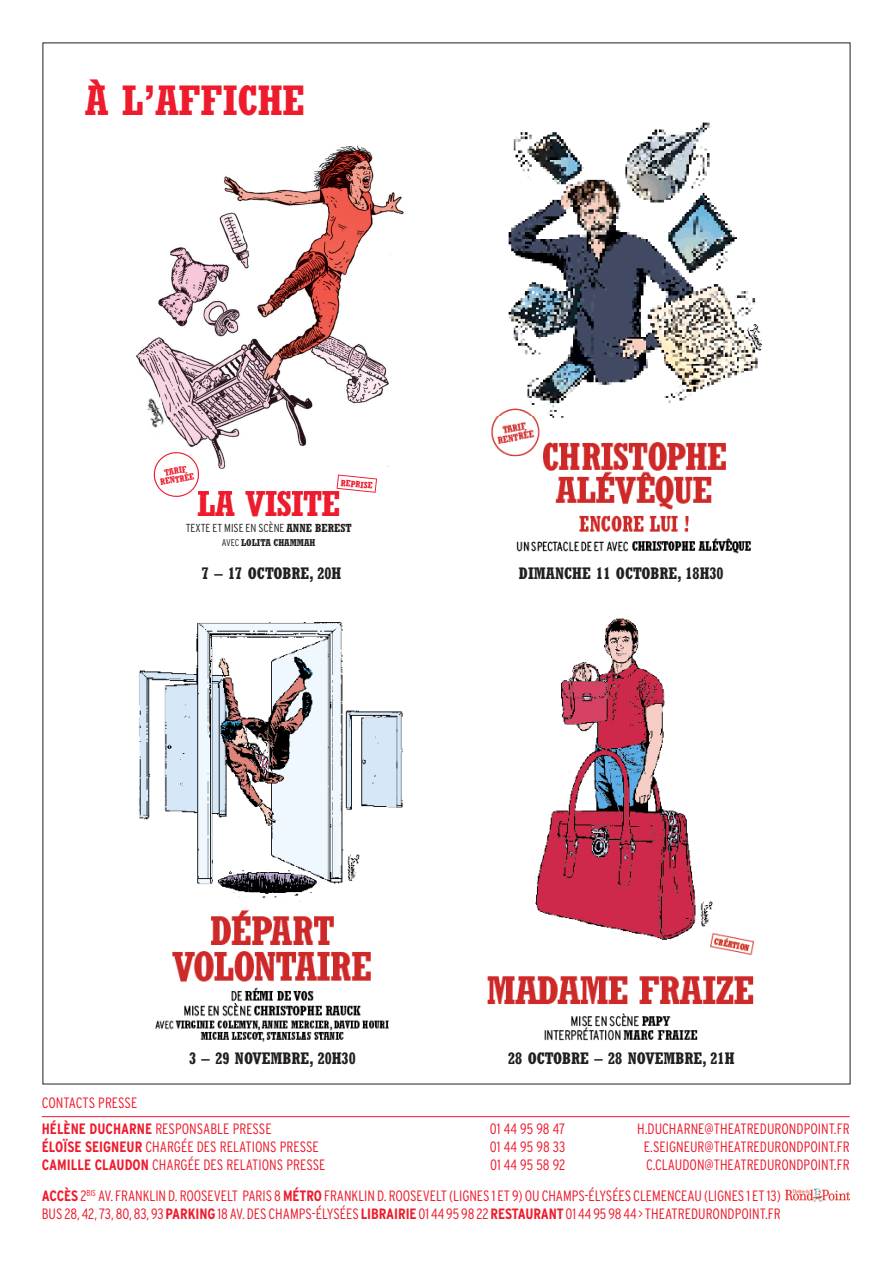
<style>
.page{position:relative;width:893px;height:1263px;background:#fff}
.page>*{position:absolute;margin:0;border:0;box-sizing:border-box;transform-origin:0 0}
.t1{font:42px "Rockwell Titrage";letter-spacing:-.005em;color:#ee1b2d}
.t2{font:700 condensed 35.25px "Rockwell";letter-spacing:-.015em;color:#ee1b2d}
.Dates_spectacles_dos{font:700 condensed 16.5px "Rockwell";color:#231f20}
.t3{font:300 condensed 15px/26.5px "Interstate";color:#ee1b2d}
.t4{font:300 condensed 11.55px "Interstate";color:#231f20}
.t5{font:700 condensed 9.75px "Rockwell";color:#231f20}
.t6{font:700 condensed 9px/8.7px "Rockwell";color:#ee1b2d;text-align:center}
.s1{font-family:"Rockwell";font-weight:700}
.s2{font-family:"Interstate";font-weight:300}
.s3{font-weight:700}
</style>
<div class="page">
<hr style="left:42px;top:1116px;width:808px;height:1px;background:#ee1b2d">
<img style="left:785px;top:1188px;width:65px;height:13px">
<img style="left:491px;top:122px;width:272px;height:432px">
<img style="left:136px;top:145px;width:268px;height:352px">
<img style="left:201px;top:491px;width:138px;height:6px">
<img style="left:145px;top:397px;width:21px;height:32px">
<svg style="left:337px;top:474px;width:40px;height:19px"></svg>
<svg style="left:152px;top:450px;width:49px;height:47px"></svg>
<img style="left:139px;top:622px;width:264px;height:420px">
<img style="left:487px;top:618px;width:267px;height:423px">
<h1 class="t1" style="left:85px;top:75px;width:221px">À L’AFFICHE</h1>
<p class="t6" style="left:158px;top:469px;width:36px;rotate:-10deg">TARIF<br>RENTRÉE</p>
<p class="t6" style="left:341px;top:478px;width:33px;rotate:6deg">REPRISE</p>
<p class="t2" style="left:197px;top:483px;width:145px">LA VISITE</p>
<p class="t4" style="left:186px;top:521px;width:168px">TEXTE ET MISE EN SCÈNE <span class="s1">ANNE BEREST</span></p>
<p class="t5" style="left:222px;top:537px;width:95px"><span class="s2">AVEC</span> LOLITA CHAMMAH</p>
<p class="Dates_spectacles_dos" style="left:202px;top:563px;width:141px">7 – 17 OCTOBRE, 20H</p>
<p class="Dates_spectacles_dos" style="left:519px;top:563px;width:206px">DIMANCHE 11 OCTOBRE, 18H30</p>
<p class="Dates_spectacles_dos" style="left:189px;top:1049px;width:168px">3 – 29 NOVEMBRE, 20H30</p>
<p class="Dates_spectacles_dos" style="left:508px;top:1049px;width:228px">28 OCTOBRE – 28 NOVEMBRE, 21H</p>
<p class="t3" style="left:42px;top:1089px;width:231px">CONTACTS PRESSE<br><span class="s3">HÉLÈNE DUCHARNE</span> RESPONSABLE PRESSE</p>
<p class="t3" style="left:490px;top:1115px;width:77px">01 44 95 98 47</p>
<p class="t3" style="left:637px;top:1115px;width:214px">H.DUCHARNE@THEATREDURONDPOINT.FR</p>
<p class="t3" style="left:42px;top:1133px;width:279px"><span class="s3">ÉLOÏSE SEIGNEUR</span> CHARGÉE DES RELATIONS PRESSE</p>
<p class="t3" style="left:490px;top:1133px;width:77px">01 44 95 98 33</p>
<p class="t3" style="left:644px;top:1133px;width:207px">E.SEIGNEUR@THEATREDURONDPOINT.FR</p>
<p class="t3" style="left:42px;top:1151px;width:285px"><span class="s3">CAMILLE CLAUDON</span> CHARGÉE DES RELATIONS PRESSE</p>
<p class="t3" style="left:490px;top:1151px;width:77px">01 44 95 58 92</p>
<p class="t3" style="left:42px;top:1149px;width:809px;line-height:30.8px;text-indent:604px">C.CLAUDON@THEATREDURONDPOINT.FR<br><span class="s3">ACCÈS</span> 2<sup>BIS</sup> AV. FRANKLIN D. ROOSEVELT PARIS 8 <span class="s3">MÉTRO</span> FRANKLIN D. ROOSEVELT (LIGNES 1 ET 9) OU CHAMPS-ÉLYSÉES CLEMENCEAU (LIGNES 1 ET 13)</p>
<p class="t3" style="left:42px;top:1200px;width:740px">BUS 28, 42, 73, 80, 83, 93 <span class="s3">PARKING</span> 18 AV. DES CHAMPS-ÉLYSÉES <span class="s3">LIBRAIRIE</span> 01 44 95 98 22 <span class="s3">RESTAURANT</span> 01 44 95 98 44 &gt; THEATREDURONDPOINT.FR</p>
</div>
